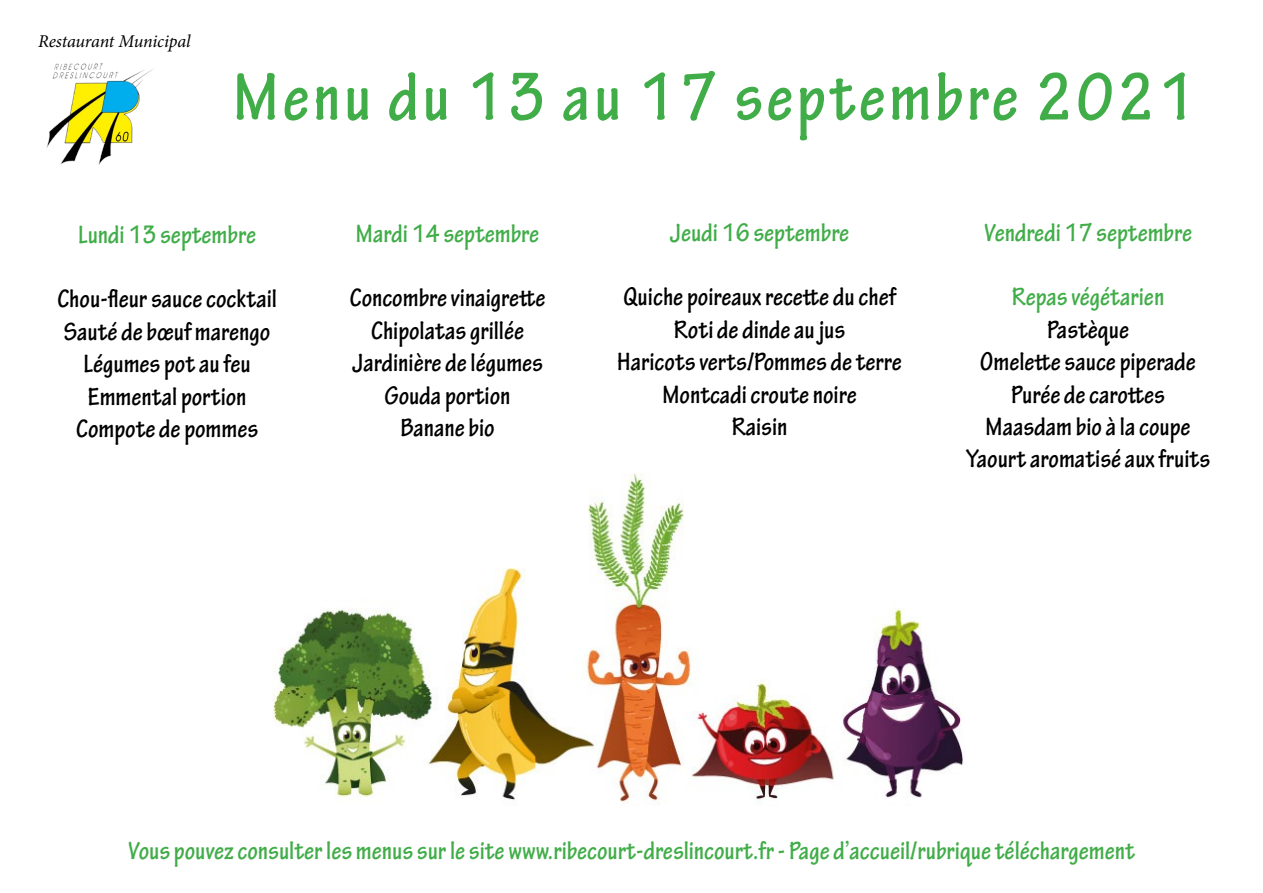
<style>
.page{position:relative;width:1263px;height:893px;background:#fff}
.page>*{position:absolute;margin:0;border:0;box-sizing:border-box;transform-origin:0 0}
.t1{font:700 condensed 72px "Tekton Pro";letter-spacing:.05em;color:#41ad49}
.t2{font:700 condensed 27px "Tekton Pro";color:#000}
.t3{font:700 condensed 27px "Tekton Pro";color:#41ad49}
.t4{font:italic 18px "Minion Pro";letter-spacing:-.01em;color:#000}
</style>
<div class="page">
<img style="left:46px;top:63px;width:107px;height:102px">
<img style="left:273px;top:474px;width:691px;height:332px">
<p class="t4" style="left:38px;top:29px;width:154px">Restaurant Municipal</p>
<p class="t1" style="left:233px;top:55px;width:964px">Menu du 13 au 17 septembre 2021</p>
<p class="t3" style="left:78px;top:218px;width:179px">Lundi 13 septembre</p>
<p class="t2" style="left:57px;top:283px;width:221px">Chou-fleur sauce cocktail</p>
<p class="t2" style="left:64px;top:316px;width:208px">Sauté de bœuf marengo</p>
<p class="t2" style="left:84px;top:348px;width:169px">Légumes pot au feu</p>
<p class="t2" style="left:88px;top:380px;width:160px">Emmental portion</p>
<p class="t2" style="left:76px;top:413px;width:184px">Compote de pommes</p>
<p class="t3" style="left:356px;top:217px;width:185px">Mardi 14 septembre</p>
<p class="t2" style="left:350px;top:282px;width:197px">Concombre vinaigrette</p>
<p class="t2" style="left:371px;top:315px;width:155px">Chipolatas grillée</p>
<p class="t2" style="left:352px;top:347px;width:192px">Jardinière de légumes</p>
<p class="t2" style="left:385px;top:379px;width:127px">Gouda portion</p>
<p class="t2" style="left:400px;top:412px;width:96px">Banane bio</p>
<p class="t3" style="left:670px;top:216px;width:181px">Jeudi 16 septembre</p>
<p class="t2" style="left:623px;top:281px;width:274px">Quiche poireaux recette du chef</p>
<p class="t2" style="left:674px;top:314px;width:173px">Roti de dinde au jus</p>
<p class="t2" style="left:617px;top:346px;width:286px">Haricots verts/Pommes de terre</p>
<p class="t2" style="left:662px;top:378px;width:196px">Montcadi croute noire</p>
<p class="t2" style="left:732px;top:411px;width:57px">Raisin</p>
<p class="t3" style="left:984px;top:216px;width:210px">Vendredi 17 septembre</p>
<p class="t3" style="left:1012px;top:281px;width:154px">Repas végétarien</p>
<p class="t2" style="left:1047px;top:314px;width:83px">Pastèque</p>
<p class="t2" style="left:980px;top:346px;width:217px">Omelette sauce piperade</p>
<p class="t2" style="left:1011px;top:378px;width:155px">Purée de carottes</p>
<p class="t2" style="left:985px;top:411px;width:207px">Maasdam bio à la coupe</p>
<p class="t2" style="left:966px;top:443px;width:246px">Yaourt aromatisé aux fruits</p>
<p class="t3" style="left:128px;top:835px;width:1008px">Vous pouvez consulter les menus sur le site www.ribecourt-dreslincourt.fr - Page d’accueil/rubrique téléchargement</p>
</div>
